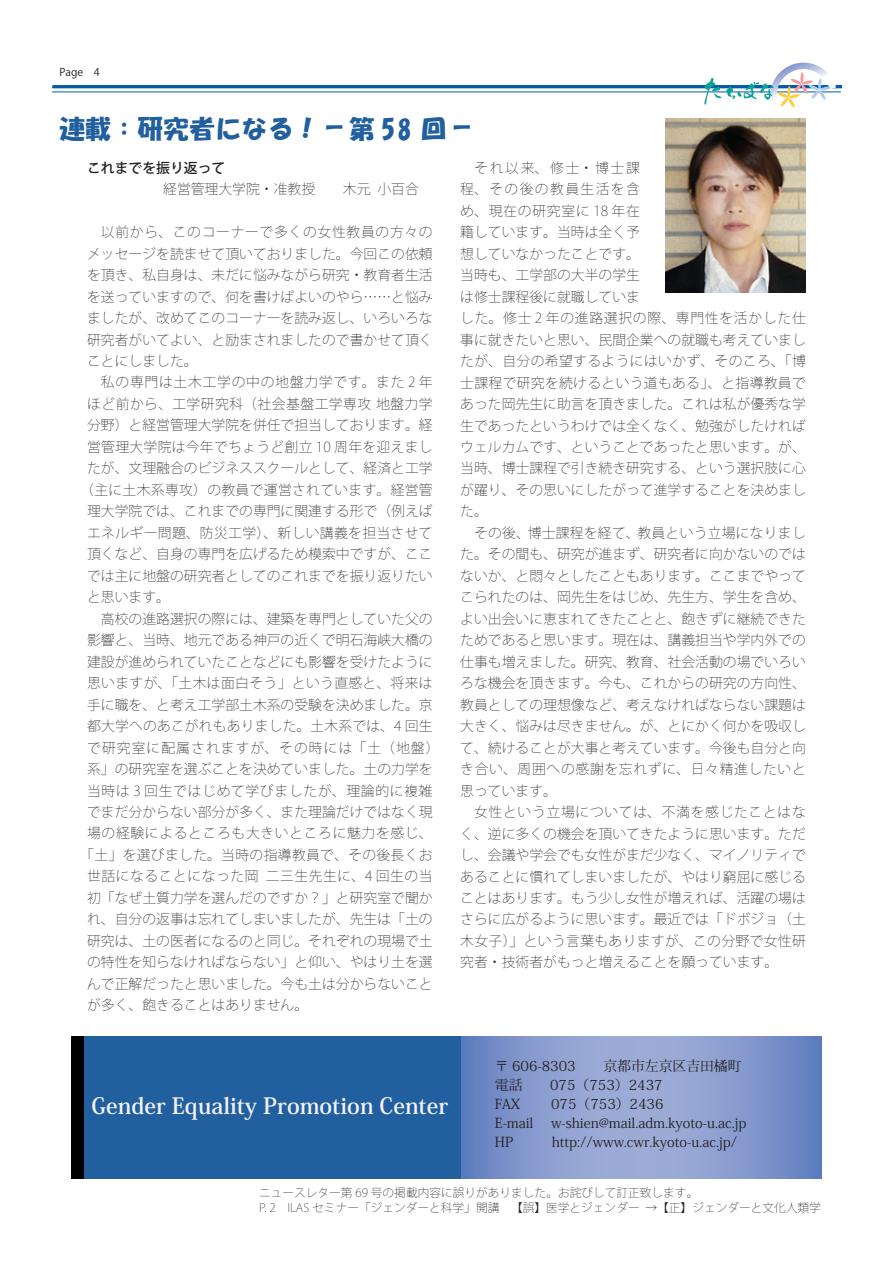
<style>
.page{position:relative;width:893px;height:1263px;background:#fff}
.page>*{position:absolute;margin:0;border:0;box-sizing:border-box;transform-origin:0 0}
.t1{font:25.5px "HG Soei Kakupoptai";letter-spacing:.02em;color:#225f9f}
.t2{font:700 22.35px "Koz Min Pro";color:#f1f2f3}
.t3{font:200 13.8px/21.5px "Koz Go Pro";color:#231f20;text-align:justify}
.t4{font:13.8px/19.2px "Koz Min Pro";color:#231f20}
.t5{font:200 13.8px "Koz Go Pro";letter-spacing:.025em;color:#231f20}
.t6{font:200 13.8px "Koz Go Pro";letter-spacing:.02em;color:#231f20}
.t7{font:200 13.8px "Koz Go Pro";letter-spacing:.035em;color:#231f20}
.t8{font:200 13.8px "Koz Go Pro";letter-spacing:.05em;color:#231f20}
.t9{font:200 13.8px "Koz Go Pro";letter-spacing:.075em;color:#231f20}
.t10{font:200 13.8px "Koz Go Pro";letter-spacing:.045em;color:#231f20}
.t11{font:500 13.8px "Koz Go Pro";color:#231f20}
.t12{font:200 11.7px/14.9px "Koz Go Pro";color:#231f20}
.t13{font:10.65px "Koz Go Pro";color:#231f20}
</style>
<div class="page">
<svg style="left:326px;top:125px;width:16px;height:5px"></svg>
<svg style="left:454px;top:125px;width:16px;height:5px"></svg>
<img style="left:666px;top:119px;width:139px;height:174px">
<hr style="left:52px;top:85px;width:790px;height:3px;background:#015aaa">
<hr style="left:52px;top:91px;width:789px;height:1px;background:#015aaa">
<svg style="left:704px;top:63px;width:132px;height:45px"></svg>
<svg style="left:461px;top:1036px;width:360px;height:143px;background:#869acd"></svg>
<div style="left:72px;top:1036px;width:388px;height:143px;background:#225f9f"></div>
<div style="left:72px;top:1036px;width:12px;height:143px;background:#000"></div>
<p class="t13" style="left:60px;top:65px;width:42px">Page　4</p>
<h1 class="t1" style="left:60px;top:116px;width:389px">連載：研究者になる！ 第 58 回</h1>
<p class="t11" style="left:87px;top:159px;width:140px">これまでを振り返って</p>
<p class="t3" style="left:163px;top:178px;width:257px">経営管理大学院・准教授　　木元 小百合</p>
<p class="t3" style="left:87px;top:221px;width:347px;text-indent:14px">以前から、このコーナーで多くの女性教員の方々のメッセージを読ませて頂いておりました。今回この依頼を頂き、私自身は、未だに悩みながら研究・教育者生活を送っていますので、何を書けばよいのやら……と悩みましたが、改めてこのコーナーを読み返し、いろいろな研究者がいてよい、と励まされましたので書かせて頂くことにしました。</p>
<p class="t8" style="left:101px;top:373px;width:333px">私の専門は土木工学の中の地盤力学です。また 2 年</p>
<p class="t7" style="left:87px;top:395px;width:347px">ほど前から、工学研究科（社会基盤工学専攻 地盤力学</p>
<p class="t3" style="left:87px;top:414px;width:347px">分野）と経営管理大学院を併任で担当しております。経</p>
<p class="t6" style="left:87px;top:438px;width:347px">営管理大学院は今年でちょうど創立 10 周年を迎えまし</p>
<p class="t3" style="left:87px;top:457px;width:347px">たが、文理融合のビジネススクールとして、経済と工学</p>
<p class="t6" style="left:80px;top:481px;width:354px">（主に土木系専攻）の教員で運営されています。経営管</p>
<p class="t3" style="left:87px;top:500px;width:347px">理大学院では、これまでの専門に関連する形で（例えば</p>
<p class="t5" style="left:87px;top:524px;width:347px">エネルギー問題、防災工学）、新しい講義を担当させて</p>
<p class="t3" style="left:87px;top:543px;width:347px">頂くなど、自身の専門を広げるため模索中ですが、ここ</p>
<p class="t3" style="left:87px;top:565px;width:347px">では主に地盤の研究者としてのこれまでを振り返りたい</p>
<p class="t3" style="left:87px;top:586px;width:84px">と思います。</p>
<p class="t3" style="left:101px;top:608px;width:333px">高校の進路選択の際には、建築を専門としていた父の</p>
<p class="t3" style="left:87px;top:629px;width:347px">影響と、当時、地元である神戸の近くで明石海峡大橋の</p>
<p class="t3" style="left:87px;top:651px;width:347px">建設が進められていたことなどにも影響を受けたように</p>
<p class="t5" style="left:87px;top:674px;width:347px">思いますが、「土木は面白そう」という直感と、将来は</p>
<p class="t3" style="left:87px;top:694px;width:347px">手に職を、と考え工学部土木系の受験を決めました。京</p>
<p class="t3" style="left:87px;top:715px;width:347px">都大学へのあこがれもありました。土木系では、4 回生</p>
<p class="t9" style="left:87px;top:738px;width:354px">で研究室に配属されますが、その時には「土（地盤）</p>
<p class="t3" style="left:87px;top:758px;width:347px">系」の研究室を選ぶことを決めていました。土の力学を</p>
<p class="t8" style="left:87px;top:781px;width:347px">当時は 3 回生ではじめて学びましたが、理論的に複雑</p>
<p class="t3" style="left:87px;top:801px;width:347px">でまだ分からない部分が多く、また理論だけではなく現</p>
<p class="t10" style="left:87px;top:824px;width:347px">場の経験によるところも大きいところに魅力を感じ、</p>
<p class="t5" style="left:80px;top:846px;width:354px">「土」を選びました。当時の指導教員で、その後長くお</p>
<p class="t7" style="left:87px;top:867px;width:347px">世話になることになった岡 二三生先生に、4 回生の当</p>
<p class="t3" style="left:87px;top:887px;width:347px">初「なぜ土質力学を選んだのですか？」と研究室で聞か</p>
<p class="t3" style="left:87px;top:908px;width:347px">れ、自分の返事は忘れてしまいましたが、先生は「土の</p>
<p class="t3" style="left:87px;top:930px;width:347px">研究は、土の医者になるのと同じ。それぞれの現場で土</p>
<p class="t3" style="left:87px;top:951px;width:347px">の特性を知らなければならない」と仰い、やはり土を選</p>
<p class="t3" style="left:87px;top:973px;width:347px">んで正解だったと思いました。今も土は分からないこと</p>
<p class="t3" style="left:87px;top:994px;width:223px">が多く、飽きることはありません。</p>
<p class="t3" style="left:460px;top:157px;width:347px;text-align:left;text-indent:14px">それ以来、修士・博士課<br>程、その後の教員生活を含<br>め、現在の研究室に 18 年在<br>籍しています。当時は全く予<br>想していなかったことです。<br>当時も、工学部の大半の学生<br>は修士課程後に就職していま<br>した。修士 2 年の進路選択の際、専門性を活かした仕事に就きたいと思い、民間企業への就職も考えていましたが、自分の希望するようにはいかず、そのころ、「博士課程で研究を続けるという道もある」、と指導教員であった岡先生に助言を頂きました。これは私が優秀な学生であったというわけでは全くなく、勉強がしたければウェルカムです、ということであったと思います。が、当時、博士課程で引き続き研究する、という選択肢に心が躍り、その思いにしたがって進学することを決めました。</p>
<p class="t3" style="left:460px;top:522px;width:347px;text-indent:14px">その後、博士課程を経て、教員という立場になりました。その間も、研究が進まず、研究者に向かないのではないか、と悶々としたこともあります。ここまでやってこられたのは、岡先生をはじめ、先生方、学生を含め、よい出会いに恵まれてきたことと、飽きずに継続できたためであると思います。現在は、講義担当や学内外での仕事も増えました。研究、教育、社会活動の場でいろいろな機会を頂きます。今も、これからの研究の方向性、教員としての理想像など、考えなければならない課題は大きく、悩みは尽きません。が、とにかく何かを吸収して、続けることが大事と考えています。今後も自分と向き合い、周囲への感謝を忘れずに、日々精進したいと思っています。</p>
<p class="t3" style="left:460px;top:801px;width:347px;text-indent:14px">女性という立場については、不満を感じたことはなく、逆に多くの機会を頂いてきたように思います。ただし、会議や学会でも女性がまだ少なく、マイノリティであることに慣れてしまいましたが、やはり窮屈に感じることはあります。もう少し女性が増えれば、活躍の場はさらに広がるように思います。最近では「ドボジョ（土木女子）」という言葉もありますが、この分野で女性研究者・技術者がもっと増えることを願っています。</p>
<p class="t4" style="left:495px;top:1055px;width:248px">〒 606-8303　　京都市左京区吉田橘町電話　　075（753）2437<br>FAX</p>
<h2 class="t2" style="left:91px;top:1089px;width:358px">Gender Equality Promotion Center</h2>
<p class="t4" style="left:495px;top:1094px;width:253px;text-indent:56px">075（753）2436<br>E-mail　 w-shien@mail.adm.kyoto-u.ac.jp<br>HP</p>
<p class="t4" style="left:552px;top:1132px;width:187px">http://www.cwr.kyoto-u.ac.jp/</p>
<p class="t12" style="left:259px;top:1185px;width:563px">ニュースレター第 69 号の掲載内容に誤りがありました。お詫びして訂正致します。<br>P. 2　ILAS セミナー「ジェンダーと科学」開講　【誤】医学とジェンダー → 【正】ジェンダーと文化人類学</p>
</div>
